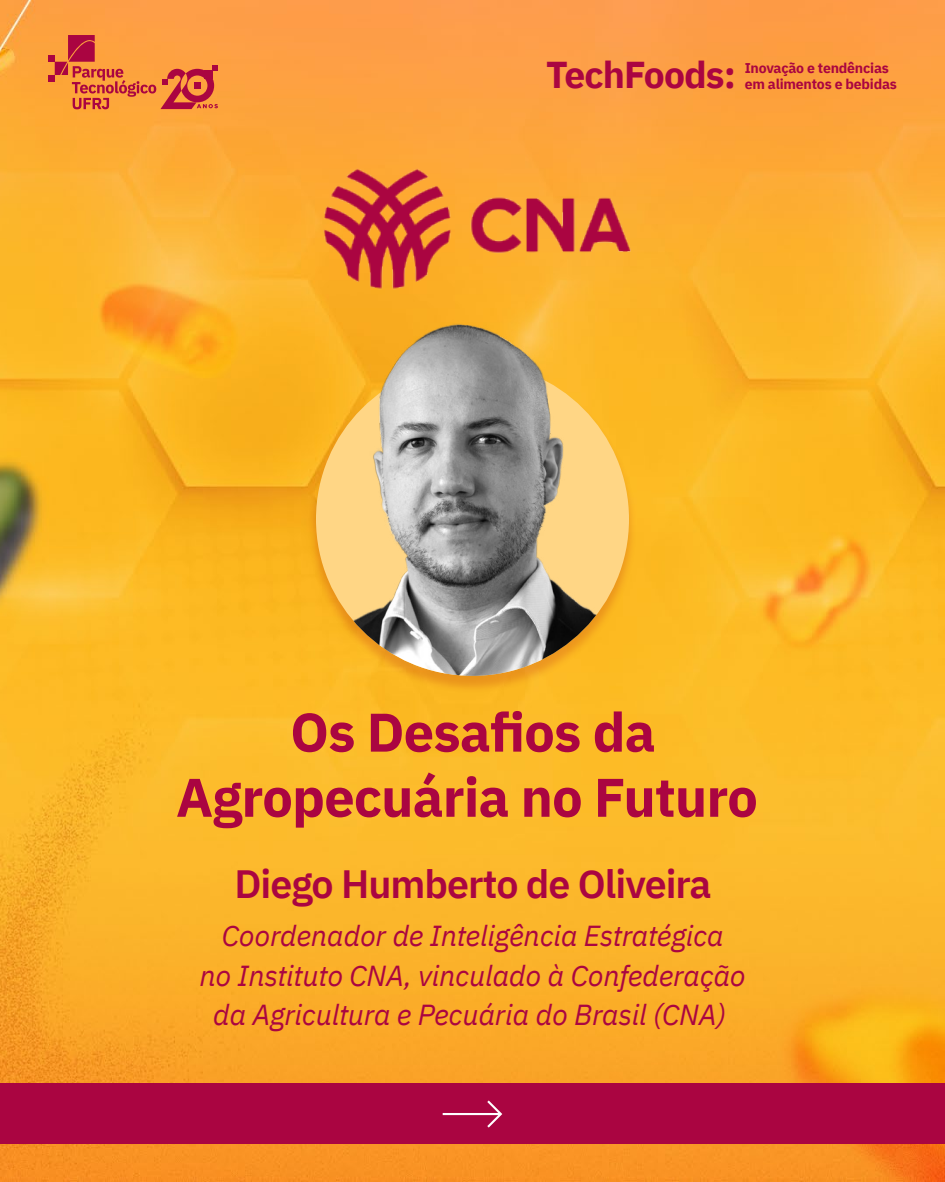
<style>
.page{position:relative;width:945px;height:1182px;background:#fff}
.page>*{position:absolute;margin:0;border:0;box-sizing:border-box;transform-origin:0 0}
.t1{font:700 54.25px/65.1px "IBM Plex Sans";letter-spacing:-.015em;color:#aa0541;text-align:center}
.t2{font:600 39.38px "IBM Plex Sans";letter-spacing:-.025em;color:#aa0541}
.t3{font:700 37.27px "IBM Plex Sans";letter-spacing:-.025em;color:#aa0541}
.t4{font:italic 28.88px/39.4px "IBM Plex Sans";letter-spacing:-.01em;color:#aa0541;text-align:center}
.t5{font:700 14.09px/16.9px "IBM Plex Sans";letter-spacing:-.015em;color:#aa0541}
</style>
<div class="page">
<img style="left:0;top:0;width:945px;height:1181px">
<div style="left:0;top:1083px;width:945px;height:60px;background:#aa0541"></div>
<img style="left:284px;top:340px;width:377px;height:377px">
<img style="left:311px;top:165px;width:323px;height:127px">
<img style="left:316px;top:303px;width:313px;height:372px">
<svg style="left:443px;top:1100px;width:59px;height:27px"></svg>
<div style="left:48px;top:75px;width:7px;height:7px;background:#aa0541"></div>
<div style="left:48px;top:55px;width:7px;height:7px;background:#aa0541"></div>
<svg style="left:55px;top:35px;width:163px;height:74px;background:#e97c3e"></svg>
<div style="left:194px;top:82px;width:7px;height:7px;background:#aa0541"></div>
<p class="t3" style="left:546px;top:45px;width:191px">TechFoods:</p>
<p class="t5" style="left:745px;top:58px;width:154px">Inovação e tendências em alimentos e bebidas</p>
<h1 class="t1" style="left:176px;top:695px;width:583px">Os Desafios da<br>Agropecuária no Futuro</h1>
<h2 class="t2" style="left:234px;top:852px;width:479px">Diego Humberto de Oliveira</h2>
<p class="t4" style="left:199px;top:913px;width:548px">Coordenador de Inteligência Estratégica<br>no Instituto CNA, vinculado à Confederação da Agricultura e Pecuária do Brasil (CNA)</p>
</div>
